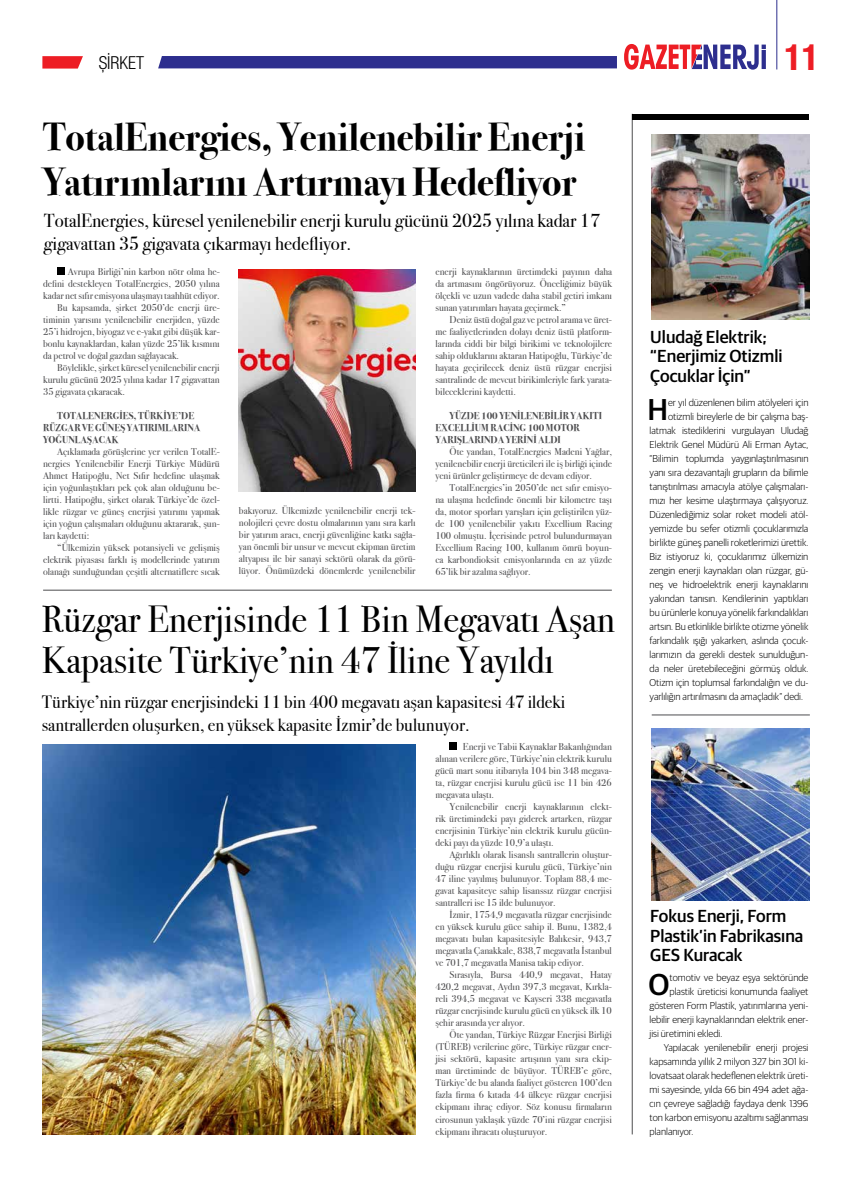
<style>
.page{position:relative;width:851px;height:1177px;background:#fff}
.page>*{position:absolute;margin:0;border:0;box-sizing:border-box;transform-origin:0 0}
.t1{font:700 39px/45px "Bodoni Svty Two ITCTT";color:#000}
.t2{font:37.6px/40.6px "Bodoni Svty Two ITCTT";color:#000}
.t3{font:700 condensed 36.2px "Helvetica Neue LT Pro";color:#ed1d24}
.t4{font:500 30.2px "Guardian Sans";color:#000}
.t5{font:19px/22.8px "Bodoni Svty Two ITCTT";color:#000}
.t6{font:18px/23px "Bodoni Svty Two ITCTT";color:#000}
.t7{font:300 condensed 17.9px "Helvetica Neue LT Pro";color:#000}
.t8{font:500 17.5px/19.4px "Guardian Sans";color:#000}
.t9{font:10px/12px "Bodoni Svty Two ITCTT";color:#4d4d4f;text-align:justify}
.t10{font:300 10px "Guardian Sans";color:#000}
.t11{font:700 10px/12px "Bodoni Svty Two ITCTT";color:#4d4d4f}
</style>
<div class="page">
<svg style="left:624px;top:44px;width:141px;height:26px"></svg>
<svg style="left:42px;top:56px;width:41px;height:13px"></svg>
<div style="left:158px;top:56px;width:459px;height:12px;background:#2d2e8e"></div>
<hr style="left:776px;top:0;width:1px;height:69px;background:#2d2e8e">
<div style="left:449px;top:742px;width:8px;height:8px;background:#000"></div>
<img style="left:43px;top:744px;width:372px;height:390px">
<hr style="left:43px;top:590px;width:568px;height:1px;background:#4d4d4f">
<hr style="left:651px;top:714px;width:158px;height:1px;background:#4d4d4f">
<hr style="left:631px;top:114px;width:1px;height:1020px;background:#4d4d4f">
<img style="left:651px;top:729px;width:158px;height:171px">
<img style="left:651px;top:134px;width:158px;height:185px">
<div style="left:631px;top:114px;width:177px;height:5px;background:#000"></div>
<div style="left:57px;top:267px;width:8px;height:8px;background:#000"></div>
<img style="left:239px;top:269px;width:176px;height:222px">
<h3 class="t7" style="left:99px;top:52px;width:47px">ŞİRKET</h3>
<h3 class="t3" style="left:784px;top:35px;width:36px">11</h3>
<h1 class="t1" style="left:43px;top:111px;width:543px">TotalEnergies, Yenilenebilir Enerji<br>Yatırımlarını Artırmayı Hedefliyor</h1>
<h3 class="t5" style="left:44px;top:207px;width:557px">TotalEnergies, küresel yenilenebilir enerji kurulu gücünü 2025 yılına kadar 17 gigavattan 35 gigavata çıkarmayı hedefliyor.</h3>
<p class="t9" style="left:68px;top:265px;width:153px">Avrupa Birliği’nin karbon nötr olma he-</p>
<p class="t9" style="left:43px;top:277px;width:178px">defini destekleyen TotalEnergies, 2050 yılına</p>
<p class="t9" style="left:43px;top:289px;width:178px">kadar net sıfır emisyona ulaşmayı taahhüt ediyor.</p>
<p class="t9" style="left:57px;top:301px;width:164px">Bu kapsamda, şirket 2050’de enerji üre-</p>
<p class="t9" style="left:43px;top:313px;width:178px">timinin yarısını yenilenebilir enerjiden, yüzde</p>
<p class="t9" style="left:43px;top:325px;width:178px">25’i hidrojen, biyogaz ve e-yakıt gibi düşük kar-</p>
<p class="t9" style="left:43px;top:337px;width:178px">bonlu kaynaklardan, kalan yüzde 25’lik kısmını</p>
<p class="t9" style="left:43px;top:349px;width:138px">da petrol ve doğal gazdan sağlayacak.</p>
<p class="t9" style="left:57px;top:361px;width:164px">Böylelikle, şirket küresel yenilenebilir enerji</p>
<p class="t9" style="left:43px;top:373px;width:178px">kurulu gücünü 2025 yılına kadar 17 gigavattan</p>
<p class="t9" style="left:43px;top:385px;width:83px">35 gigavata çıkaracak.</p>
<p class="t11" style="left:43px;top:409px;width:159px;text-indent:14px">TOTALENERGIES, TÜRKIYE’DE<br>RÜZGAR VE GÜNEŞ YATIRIMLARINA<br>YOĞUNLAŞACAK</p>
<p class="t9" style="left:43px;top:445px;width:178px;text-indent:14px">Açıklamada görüşlerine yer verilen TotalE&shy;nergies Yenilenebilir Enerji Türkiye Müdürü Ahmet Hatipoğlu, Net Sıfır hedefine ulaşmak için yoğunlaştıkları pek çok alan olduğunu be&shy;lirtti. Hatipoğlu, şirket olarak Türkiye’de özel&shy;likle rüzgar ve güneş enerjisi yatırımı yapmak için yoğun çalışmaları olduğunu aktararak, şun&shy;ları kaydetti:</p>
<p class="t9" style="left:43px;top:541px;width:178px;text-indent:14px">“Ülkemizin yüksek potansiyeli ve gelişmiş elektrik piyasası farklı iş modellerinde yatırım olanağı sunduğundan çeşitli alternatiflere sıcak</p>
<p class="t9" style="left:435px;top:265px;width:178px">enerji kaynaklarının üretimdeki payının daha da artmasını öngörüyoruz. Önceliğimiz büyük ölçekli ve uzun vadede daha stabil getiri imkanı sunan yatırımları hayata geçirmek.”</p>
<p class="t9" style="left:435px;top:313px;width:178px;text-indent:14px">Deniz üstü doğal gaz ve petrol arama ve üret&shy;me faaliyetlerinden dolayı deniz üstü platform&shy;larında ciddi bir bilgi birikimi ve teknolojilere sahip olduklarını aktaran Hatipoğlu, Türkiye’de hayata geçirilecek deniz üstü rüzgar enerjisi santralinde de mevcut birikimleriyle fark yarata&shy;bileceklerini kaydetti.</p>
<p class="t11" style="left:435px;top:409px;width:168px;text-indent:14px">YÜZDE 100 YENILENEBILIR YAKITI<br>EXCELLIUM RACING 100 MOTOR<br>YARIŞLARINDA YERINI ALDI</p>
<p class="t9" style="left:435px;top:445px;width:178px;text-indent:14px">Öte yandan, TotalEnergies Madeni Yağlar, yenilenebilir enerji üreticileri ile iş birliği içinde yeni ürünler geliştirmeye de devam ediyor.</p>
<p class="t9" style="left:435px;top:481px;width:178px;text-indent:14px">TotalEnergies’in 2050’de net sıfır emisyo&shy;na ulaşma hedefinde önemli bir kilometre taşı da, motor sporları yarışları için geliştirilen yüz&shy;de 100 yenilenebilir yakıtı Excellium Racing 100 olmuştu. İçerisinde petrol bulundurmayan Excellium Racing 100, kullanım ömrü boyun&shy;ca karbondioksit emisyonlarında en az yüzde 65’lik bir azalma sağlıyor.</p>
<p class="t9" style="left:239px;top:503px;width:178px">bakıyoruz. Ülkemizde yenilenebilir enerji tek&shy;nolojileri çevre dostu olmalarının yanı sıra karlı bir yatırım aracı, enerji güvenliğine katkı sağla&shy;yan önemli bir unsur ve mevcut ekipman üretim altyapısı ile bir sanayi sektörü olarak da görü&shy;lüyor. Önümüzdeki dönemlerde yenilenebilir</p>
<h2 class="t2" style="left:42px;top:595px;width:574px">Rüzgar Enerjisinde 11 Bin Megavatı Aşan<br>Kapasite Türkiye’nin 47 İline Yayıldı</h2>
<h3 class="t6" style="left:42px;top:688px;width:525px">Türkiye’nin rüzgar enerjisindeki 11 bin 400 megavatı aşan kapasitesi 47 ildeki santrallerden oluşurken, en yüksek kapasite İzmir’de bulunuyor.</h3>
<p class="t9" style="left:435px;top:739px;width:178px;text-indent:28px">Enerji ve Tabii Kaynaklar Bakanlığından alınan verilere göre, Türkiye’nin elektrik kurulu gücü mart sonu itibarıyla 104 bin 348 megava&shy;ta, rüzgar enerjisi kurulu gücü ise 11 bin 426 megavata ulaştı.</p>
<p class="t9" style="left:435px;top:799px;width:178px;text-indent:14px">Yenilenebilir enerji kaynaklarının elekt&shy;rik üretimindeki payı giderek artarken, rüzgar enerjisinin Türkiye’nin elektrik kurulu gücün&shy;deki payı da yüzde 10,9’a ulaştı.</p>
<p class="t9" style="left:435px;top:847px;width:178px;text-indent:14px">Ağırlıklı olarak lisanslı santrallerin oluştur&shy;duğu rüzgar enerjisi kurulu gücü, Türkiye’nin 47 iline yayılmış bulunuyor. Toplam 88,4 me&shy;gavat kapasiteye sahip lisanssız rüzgar enerjisi santralleri ise 15 ilde bulunuyor.</p>
<p class="t9" style="left:435px;top:907px;width:178px;text-indent:14px">İzmir, 1754,9 megavatla rüzgar enerjisinde en yüksek kurulu güce sahip il. Bunu, 1382,4 megavatı bulan kapasitesiyle Balıkesir, 943,7 megavatla Çanakkale, 838,7 megavatla İstanbul ve 701,7 megavatla Manisa takip ediyor.</p>
<p class="t9" style="left:435px;top:967px;width:178px;text-indent:14px">Sırasıyla, Bursa 440,9 megavat, Hatay 420,2 megavat, Aydın 397,3 megavat, Kırkla&shy;reli 394,5 megavat ve Kayseri 338 megavatla rüzgar enerjisinde kurulu gücü en yüksek ilk 10 şehir arasında yer alıyor.</p>
<p class="t9" style="left:435px;top:1027px;width:178px;text-indent:14px">Öte yandan, Türkiye Rüzgar Enerjisi Birliği (TÜREB) verilerine göre, Türkiye rüzgar ener&shy;jisi sektörü, kapasite artışının yanı sıra ekip&shy;man üretiminde de büyüyor. TÜREB’e göre, Türkiye’de bu alanda faaliyet gösteren 100’den fazla firma 6 kıtada 44 ülkeye rüzgar enerjisi ekipmanı ihraç ediyor. Söz konusu firmaların cirosunun yaklaşık yüzde 70’ini rüzgar enerjisi ekipmanı ihracatı oluşturuyor.</p>
<h3 class="t8" style="left:650px;top:326px;width:134px">Uludağ Elektrik; “Enerjimiz Otizmli<br>Çocuklar İçin”</h3>
<h3 class="t4" style="left:647px;top:387px;width:22px">H</h3>
<p class="t10" style="left:668px;top:395px;width:142px">er yıl düzenlenen bilim atölyeleri için</p>
<p class="t10" style="left:668px;top:409px;width:142px">otizmli bireylerle de bir çalışma baş-</p>
<p class="t10" style="left:649px;top:423px;width:160px">latmak istediklerini vurgulayan Uludağ</p>
<p class="t10" style="left:649px;top:437px;width:160px">Elektrik Genel Müdürü Ali Erman Aytac,</p>
<p class="t10" style="left:649px;top:451px;width:160px">“Bilimin toplumda yaygınlaştırılmasının</p>
<p class="t10" style="left:649px;top:465px;width:160px">yanı sıra dezavantajlı grupların da bilimle</p>
<p class="t10" style="left:649px;top:479px;width:160px">tanıştırılması amacıyla atölye çalışmaları-</p>
<p class="t10" style="left:649px;top:493px;width:160px">mızı her kesime ulaştırmaya çalışıyoruz.</p>
<p class="t10" style="left:649px;top:507px;width:160px">Düzenlediğimiz solar roket modeli atöl-</p>
<p class="t10" style="left:649px;top:521px;width:160px">yemizde bu sefer otizmli çocuklarımızla</p>
<p class="t10" style="left:649px;top:535px;width:160px">birlikte güneş panelli roketlerimizi ürettik.</p>
<p class="t10" style="left:649px;top:549px;width:160px">Biz istiyoruz ki, çocuklarımız ülkemizin</p>
<p class="t10" style="left:649px;top:563px;width:160px">zengin enerji kaynakları olan rüzgar, gü-</p>
<p class="t10" style="left:649px;top:577px;width:160px">neş ve hidroelektrik enerji kaynaklarını</p>
<p class="t10" style="left:649px;top:591px;width:160px">yakından tanısın. Kendilerinin yaptıkları</p>
<p class="t10" style="left:649px;top:605px;width:160px">bu ürünlerle konuya yönelik farkındalıkları</p>
<p class="t10" style="left:649px;top:619px;width:160px">artsın. Bu etkinlikle birlikte otizme yönelik</p>
<p class="t10" style="left:649px;top:633px;width:160px">farkındalık ışığı yakarken, aslında çocuk-</p>
<p class="t10" style="left:649px;top:647px;width:160px">larımızın da gerekli destek sunulduğun-</p>
<p class="t10" style="left:649px;top:661px;width:160px">da neler üretebileceğini görmüş olduk.</p>
<p class="t10" style="left:649px;top:675px;width:160px">Otizm için toplumsal farkındalığın ve du-</p>
<p class="t10" style="left:649px;top:689px;width:155px">yarlılığın artırılmasını da amaçladık” dedi.</p>
<h3 class="t8" style="left:650px;top:905px;width:154px">Fokus Enerji, Form<br>Plastik’in Fabrikasına<br>GES Kuracak</h3>
<h3 class="t4" style="left:648px;top:962px;width:23px">O</h3>
<p class="t10" style="left:669px;top:970px;width:140px">tomotiv ve beyaz eşya sektöründe</p>
<p class="t10" style="left:669px;top:984px;width:140px">plastik üreticisi konumunda faaliyet</p>
<p class="t10" style="left:649px;top:998px;width:160px">gösteren Form Plastik, yatırımlarına yeni-</p>
<p class="t10" style="left:649px;top:1012px;width:160px">lebilir enerji kaynaklarından elektrik ener-</p>
<p class="t10" style="left:649px;top:1026px;width:74px">jisi üretimini ekledi.</p>
<p class="t10" style="left:663px;top:1040px;width:146px">Yapılacak yenilenebilir enerji projesi</p>
<p class="t10" style="left:649px;top:1054px;width:160px">kapsamında yıllık 2 milyon 327 bin 301 ki-</p>
<p class="t10" style="left:649px;top:1068px;width:160px">lovatsaat olarak hedeflenen elektrik üreti-</p>
<p class="t10" style="left:649px;top:1082px;width:160px">mi sayesinde, yılda 66 bin 494 adet ağa-</p>
<p class="t10" style="left:649px;top:1096px;width:160px">cın çevreye sağladığı faydaya denk 1396</p>
<p class="t10" style="left:649px;top:1110px;width:160px">ton karbon emisyonu azaltımı sağlanması</p>
<p class="t10" style="left:649px;top:1124px;width:45px">planlanıyor.</p>
</div>
